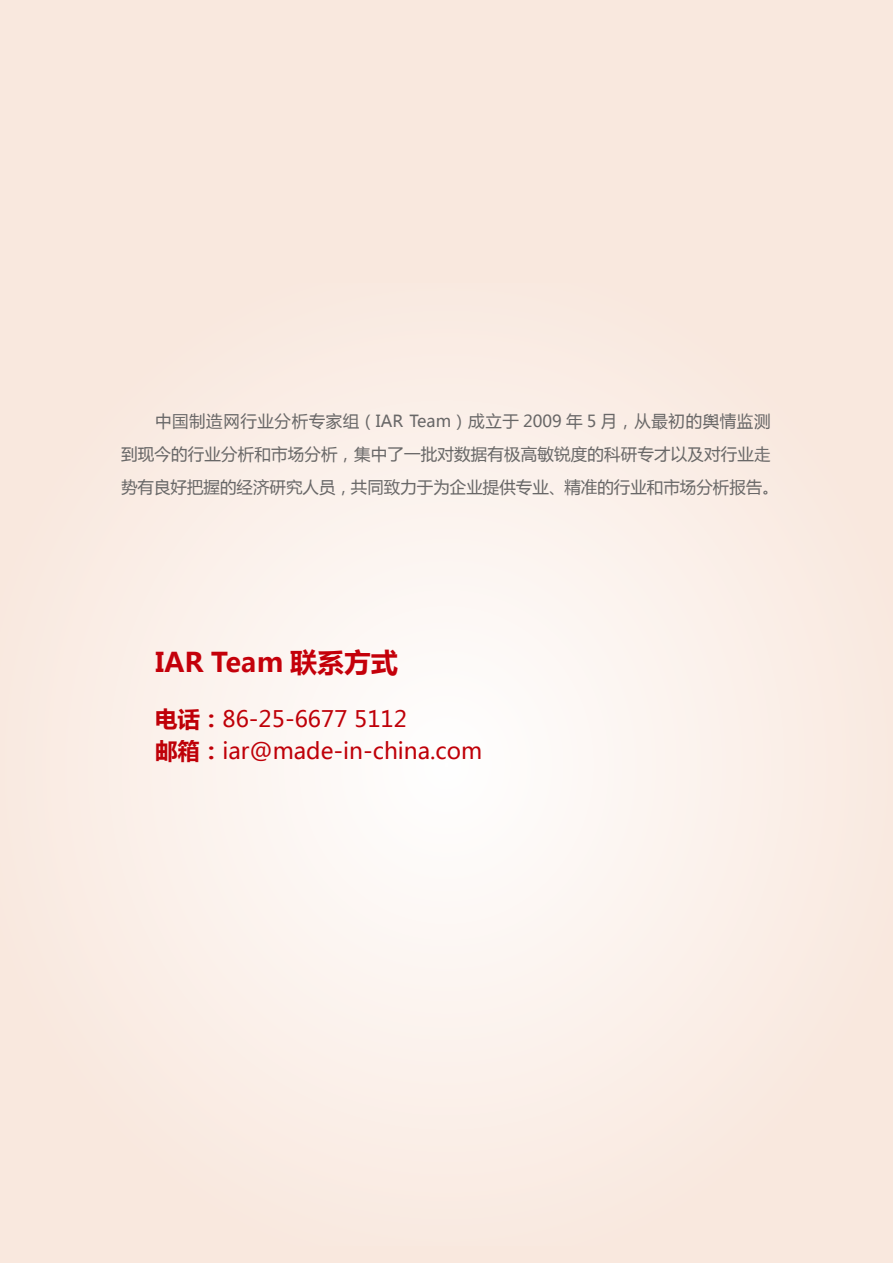
<style>
.page{position:relative;width:893px;height:1263px;background:#fff}
.page>*{position:absolute;margin:0;border:0;box-sizing:border-box;transform-origin:0 0}
.t1{font:700 27px "Microsoft Ya Hei";color:#c4000a}
.t2{font:22.5px/31.2px "Microsoft Ya Hei";color:#bf0008}
.t3{font:16.5px/33px "Microsoft Ya Hei";letter-spacing:.01em;color:#686767}
.s1{font-weight:700}
</style>
<div class="page">
<div style="left:0;top:0;width:892px;height:1263px;background:#f9e8de"></div>
<svg style="left:122px;top:415px;width:649px;height:700px"></svg>
<p class="t3" style="left:121px;top:404px;width:659px;text-indent:34px">中国制造网行业分析专家组（IAR Team）成立于 2009 年 5 月，从最初的舆情监测到现今的行业分析和市场分析，集中了一批对数据有极高敏锐度的科研专才以及对行业走势有良好把握的经济研究人员，共同致力于为企业提供专业、精准的行业和市场分析报告。</p>
<h1 class="t1" style="left:155px;top:643px;width:245px">IAR Team 联系方式</h1>
<h2 class="t2" style="left:155px;top:703px;width:329px"><span class="s1">电话：</span>86-25-6677 5112<br><span class="s1">邮箱：</span>iar@made-in-china.com</h2>
</div>
